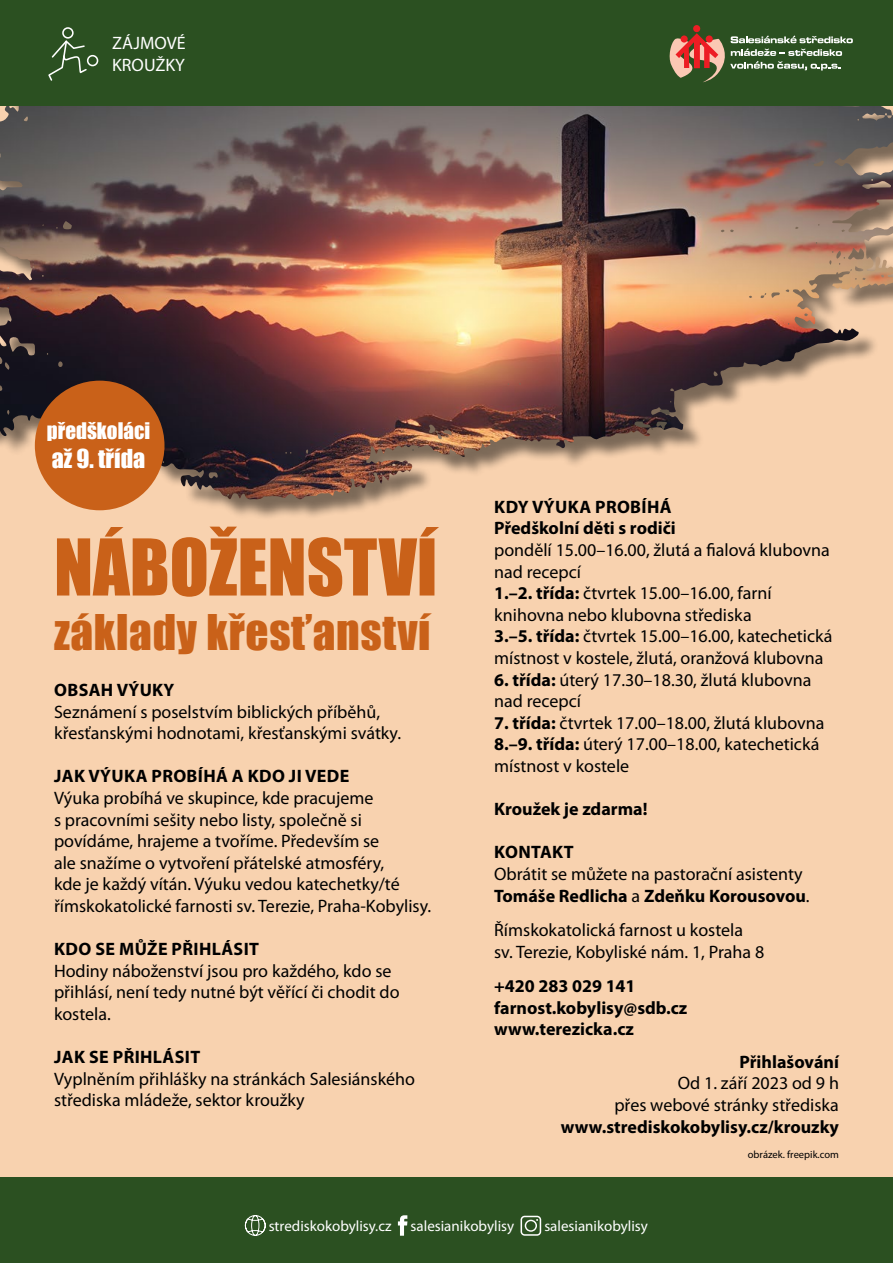
<style>
.page{position:relative;width:893px;height:1263px;background:#fff}
.page>*{position:absolute;margin:0;border:0;box-sizing:border-box;transform-origin:0 0}
.t1{font:72.3px "Impact";color:#c96119}
.t2{font:45.15px "Impact";letter-spacing:.015em;color:#c96119}
.t3{font:24px "Impact";color:#fff}
.t4{font:21px "Impact";color:#fff}
.t5{font:18px/21.6px "Myriad Pro";color:#000}
.t6{font:700 18px/21.6px "Myriad Pro";color:#000}
.t7{font:700 18px "Myriad Pro";letter-spacing:.02em;color:#000}
.t8{font:18px/21.6px "Myriad Pro";color:#fff}
.t9{font:15px "Myriad Pro";color:#fff}
.t10{font:10.5px "Myriad Pro";color:#000}
.s1{font-weight:700}
</style>
<div class="page">
<div style="left:0;top:82px;width:893px;height:1104px;background:#f8d2af"></div>
<div style="left:0;top:71px;width:893px;height:450px;background:#000;opacity:.5"></div>
<img style="left:0;top:105px;width:121px;height:334px">
<svg style="left:412px;top:446px;width:7px;height:5px"></svg>
<svg style="left:634px;top:409px;width:36px;height:21px"></svg>
<div style="left:0;top:0;width:893px;height:105px;background:#2b5021"></div>
<div style="left:87px;top:55px;width:11px;height:11px;border:2px solid #fff;border-radius:50%"></div>
<div style="left:62px;top:27px;width:12px;height:12px;border:2px solid #fff;border-radius:50%"></div>
<svg style="left:48px;top:40px;width:40px;height:41px"></svg>
<div style="left:0;top:1178px;width:893px;height:85px;background:#2b5021"></div>
<svg style="left:245px;top:1215px;width:21px;height:21px"></svg>
<svg style="left:398px;top:1215px;width:9px;height:21px"></svg>
<svg style="left:521px;top:1216px;width:20px;height:20px"></svg>
<div style="left:693px;top:25px;width:7px;height:7px;background:#ed1d24;border-radius:50%"></div>
<svg style="left:669px;top:33px;width:184px;height:49px"></svg>
<div style="left:35px;top:381px;width:129px;height:129px;background:#c96119;border-radius:50%"></div>
<p class="t8" style="left:112px;top:32px;width:75px">ZÁJMOVÉ<br>KROUŽKY</p>
<p class="t4" style="left:47px;top:415px;width:105px">předškoláci</p>
<h3 class="t3" style="left:52px;top:440px;width:95px">až 9. třída</h3>
<h1 class="t1" style="left:54px;top:511px;width:385px">NÁBOŽENSTVÍ</h1>
<h2 class="t2" style="left:54px;top:597px;width:378px">základy křesťanství</h2>
<p class="t7" style="left:54px;top:678px;width:122px">OBSAH VÝUKY</p>
<p class="t5" style="left:54px;top:700px;width:349px">Seznámení s poselstvím biblických příběhů, křesťanskými hodnotami, křesťanskými svátky.</p>
<p class="t7" style="left:54px;top:765px;width:297px">JAK VÝUKA PROBÍHÁ A KDO JI VEDE</p>
<p class="t5" style="left:54px;top:787px;width:379px">Výuka probíhá ve skupince, kde pracujeme<br>s pracovními sešity nebo listy, společně si povídáme, hrajeme a tvoříme. Především se<br>ale snažíme o vytvoření přátelské atmosféry,<br>kde je každý vítán. Výuku vedou katechetky/té římskokatolické farnosti sv. Terezie, Praha-Kobylisy.</p>
<p class="t7" style="left:54px;top:937px;width:206px">KDO SE MŮŽE PŘIHLÁSIT</p>
<p class="t5" style="left:54px;top:960px;width:347px">Hodiny náboženství jsou pro každého, kdo se přihlásí, není tedy nutné být věřící či chodit do kostela.</p>
<p class="t7" style="left:54px;top:1045px;width:148px">JAK SE PŘIHLÁSIT</p>
<p class="t5" style="left:54px;top:1068px;width:363px">Vyplněním přihlášky na stránkách Salesiánského střediska mládeže, sektor kroužky</p>
<p class="t6" style="left:494px;top:495px;width:183px">KDY VÝUKA PROBÍHÁ<br>Předškolní děti s rodiči</p>
<p class="t5" style="left:494px;top:539px;width:340px">pondělí 15.00–16.00, žlutá a fialová klubovna nad recepcí<br><span class="s1">1.–2. třída:</span> čtvrtek 15.00–16.00, farní knihovna nebo klubovna střediska<br><span class="s1">3.–5. třída:</span> čtvrtek 15.00–16.00, katechetická místnost v kostele, žlutá, oranžová klubovna</p>
<p class="t5" style="left:494px;top:668px;width:319px"><span class="s1">6. třída:</span> úterý 17.30–18.30, žlutá klubovna nad recepcí</p>
<p class="t5" style="left:494px;top:712px;width:332px"><span class="s1">7. třída:</span> čtvrtek 17.00–18.00, žlutá klubovna<br><span class="s1">8.–9. třída:</span> úterý 17.00–18.00, katechetická místnost v kostele</p>
<p class="t6" style="left:494px;top:798px;width:155px">Kroužek je zdarma!</p>
<p class="t7" style="left:494px;top:841px;width:81px">KONTAKT</p>
<p class="t5" style="left:494px;top:863px;width:317px">Obrátit se můžete na pastorační asistenty<br><span class="s1">Tomáše Redlicha</span> a <span class="s1">Zdeňku Korousovou</span>.</p>
<p class="t5" style="left:494px;top:919px;width:272px">Římskokatolická farnost u kostela sv. Terezie, Kobyliské nám. 1, Praha 8</p>
<p class="t6" style="left:494px;top:974px;width:195px">+420 283 029 141 farnost.kobylisy@sdb.cz www.terezicka.cz</p>
<p class="t6" style="left:739px;top:1050px;width:101px">Přihlašování</p>
<p class="t5" style="left:614px;top:1072px;width:226px;text-align:right">Od 1. září 2023 od 9 h<br>přes webové stránky střediska</p>
<p class="t6" style="left:561px;top:1115px;width:279px">www.strediskokobylisy.cz/krouzky</p>
<p class="t10" style="left:748px;top:1147px;width:93px">obrázek. freepik.com</p>
<p class="t9" style="left:269px;top:1217px;width:124px">strediskokobylisy.cz</p>
<p class="t9" style="left:411px;top:1217px;width:105px">salesianikobylisy</p>
<p class="t9" style="left:544px;top:1217px;width:105px">salesianikobylisy</p>
</div>
